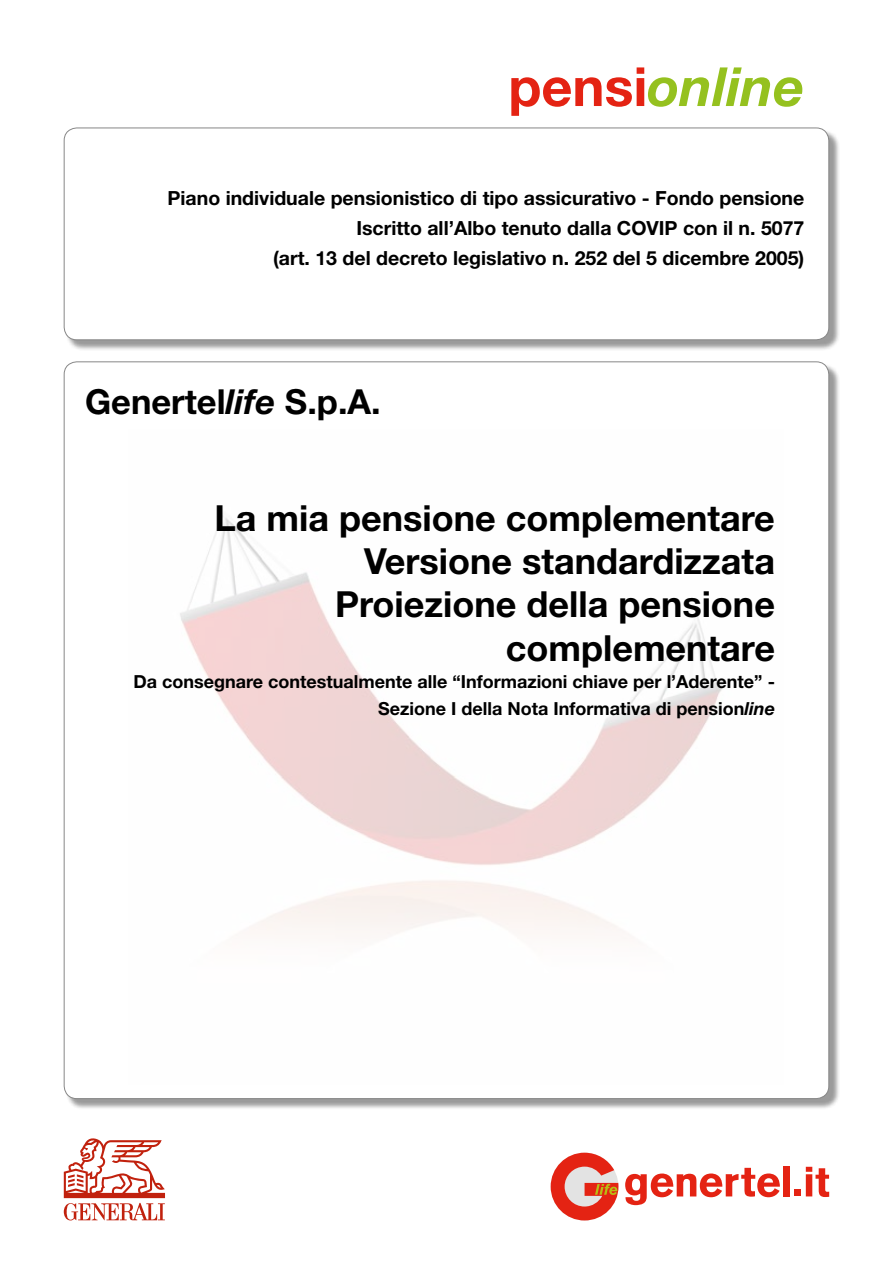
<style>
.page{position:relative;width:893px;height:1263px;background:#fff}
.page>*{position:absolute;margin:0;border:0;box-sizing:border-box;transform-origin:0 0}
.t1{font:italic 700 54px "Helvetica Neue";color:#95c11f}
.t2{font:700 36px/43.2px "Helvetica Neue";color:#000;text-align:right}
.t3{font:700 34.5px "Helvetica Neue";color:#000}
.t4{font:700 19.5px/30px "Helvetica Neue";color:#000;text-align:right}
.t5{font:700 18px/27px "Helvetica Neue";color:#000;text-align:right}
.s1{font-style:normal;color:#e42313}
.s2{font-style:italic}
</style>
<div class="page">
<div style="left:65px;top:363px;width:775px;height:747px;background:#000;opacity:.4"></div>
<div style="left:64px;top:362px;width:765px;height:736px;background:#fff;border-radius:13px"></div>
<img style="left:180px;top:515px;width:545px;height:419px">
<div style="left:65px;top:129px;width:775px;height:222px;background:#000;opacity:.4"></div>
<div style="left:64px;top:128px;width:765px;height:212px;background:#fff;border-radius:13px"></div>
<div style="left:64px;top:128px;width:765px;height:212px;border:1px solid #878787;border-radius:13px"></div>
<div style="left:783px;top:1166px;width:7px;height:30px;background:#e42313"></div>
<svg style="left:625px;top:1168px;width:155px;height:37px"></svg>
<svg style="left:551px;top:1153px;width:67px;height:67px"></svg>
<svg style="left:806px;top:1167px;width:23px;height:30px"></svg>
<div style="left:794px;top:1189px;width:7px;height:7px;background:#e42313"></div>
<svg style="left:64px;top:1138px;width:101px;height:82px"></svg>
<h1 class="t1" style="left:508px;top:53px;width:297px"><span class="s1">pensi</span>online</h1>
<p class="t4" style="left:168px;top:183px;width:638px">Piano individuale pensionistico di tipo assicurativo - Fondo pensione<br>Iscritto all’Albo tenuto dalla COVIP con il n. 5077<br>(art. 13 del decreto legislativo n. 252 del 5 dicembre 2005)</p>
<h3 class="t3" style="left:85px;top:380px;width:297px">Genertel<span class="s2">life</span> S.p.A.</h3>
<h2 class="t2" style="left:214px;top:496px;width:562px">La mia pensione complementare<br>Versione standardizzata<br>Proiezione della pensione complementare</h2>
<p class="t5" style="left:133px;top:667px;width:643px">Da consegnare contestualmente alle “Informazioni chiave per l’Aderente” -<br>Sezione I della Nota Informativa di pension<span class="s2">line</span></p>
</div>
